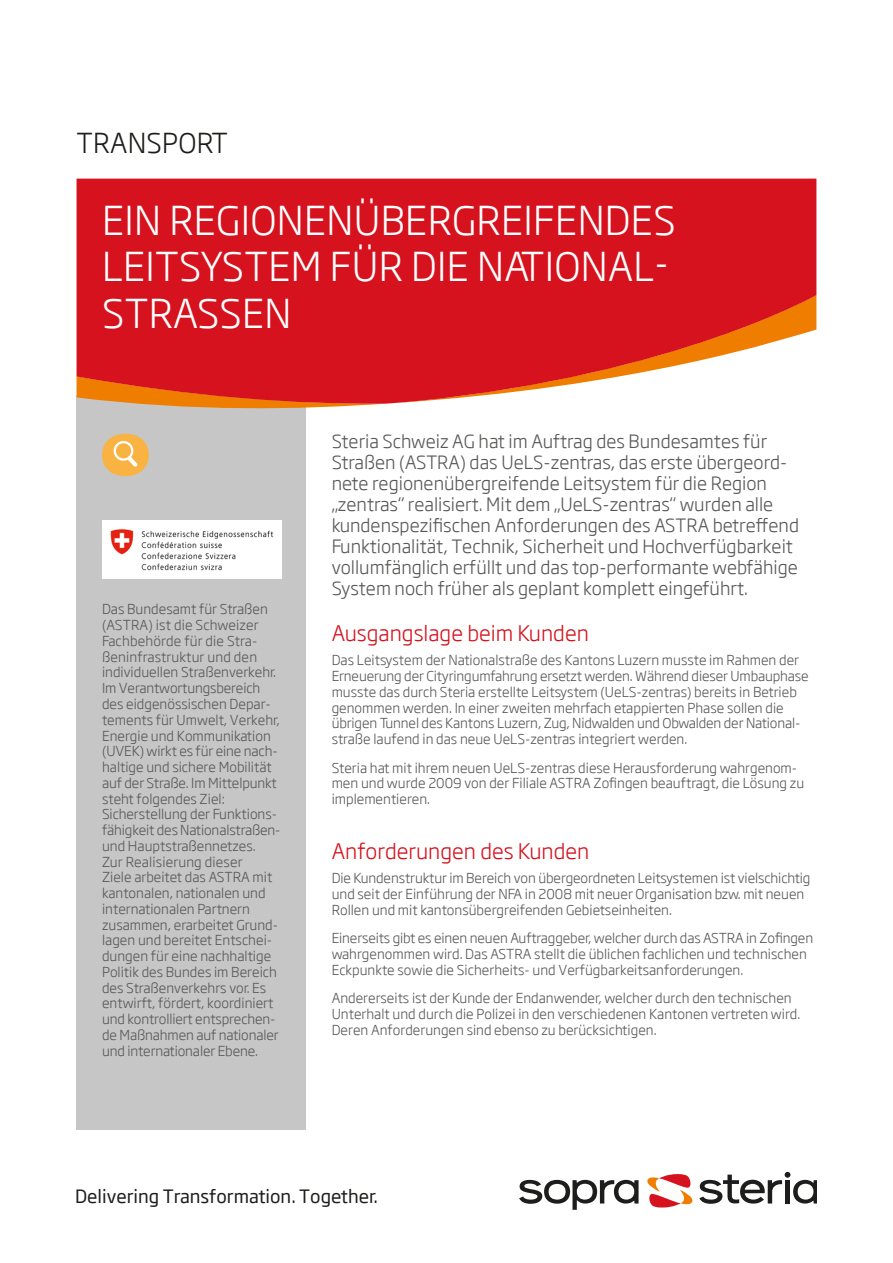
<style>
.page{position:relative;width:893px;height:1263px;background:#fff}
.page>*{position:absolute;margin:0;border:0;box-sizing:border-box;transform-origin:0 0}
.t1{font:300 39px/46.8px "Soho Gothic Pro";letter-spacing:.005em;color:#fff}
.t2{font:300 27px "Soho Gothic Pro";letter-spacing:.005em;color:#1d1d1b}
.t3{font:300 21px "Soho Gothic Pro";color:#d5121e}
.t4{font:300 18px/21px "Soho Gothic Pro";color:#575756}
.t5{font:18px "Soho Gothic Pro";color:#1d1d1b}
.t6{font:300 13.5px/15.8px "Soho Gothic Pro";color:#575756}
</style>
<div class="page">
<div style="left:77px;top:395px;width:229px;height:735px;background:#c6c6c6"></div>
<svg style="left:519px;top:1180px;width:120px;height:30px"></svg>
<svg style="left:647px;top:1172px;width:169px;height:35px"></svg>
<svg style="left:160px;top:405px;width:203px;height:4px"></svg>
<svg style="left:77px;top:179px;width:739px;height:226px;background:#d9292e"></svg>
<svg style="left:102px;top:434px;width:47px;height:42px"></svg>
<img style="left:102px;top:520px;width:179px;height:58px">
<h2 class="t2" style="left:77px;top:122px;width:153px">TRANSPORT</h2>
<h1 class="t1" style="left:102px;top:195px;width:575px">EIN REGIONENÜBERGREIFENDES<br>LEITSYSTEM FÜR DIE NATIONAL-<br>STRASSEN</h1>
<p class="t6" style="left:102px;top:601px;width:180px">Das Bundesamt für Straßen (ASTRA) ist die Schweizer<br>Fachbehörde für die Stra&shy;ßeninfrastruktur und den individuellen Straßenverkehr.<br>Im Verantwortungsbereich des eidgenössischen Depar&shy;tements für Umwelt, Verkehr,<br>Energie und Kommunikation (UVEK) wirkt es für eine nach&shy;haltige und sichere Mobilität auf der Straße. Im Mittelpunkt steht folgendes Ziel:<br>Sicherstellung der Funktions&shy;fähigkeit des Nationalstraßen&shy;und Hauptstraßennetzes.<br>Zur Realisierung dieser<br>Ziele arbeitet das ASTRA mit kantonalen, nationalen und internationalen Partnern zusammen, erarbeitet Grund&shy;lagen und bereitet Entschei&shy;dungen für eine nachhaltige<br>Politik des Bundes im Bereich des Straßenverkehrs vor. Es entwirft, fördert, koordiniert und kontrolliert entsprechen&shy;de Maßnahmen auf nationaler und internationaler Ebene.</p>
<p class="t4" style="left:332px;top:430px;width:469px">Steria Schweiz AG hat im Auftrag des Bundesamtes für Straßen (ASTRA) das UeLS-zentras, das erste übergeord&shy;nete regionenübergreifende Leitsystem für die Region „zentras“ realisiert. Mit dem „UeLS-zentras“ wurden alle kundenspezifischen Anforderungen des ASTRA betreffend Funktionalität, Technik, Sicherheit und Hochverfügbarkeit vollumfänglich erfüllt und das top-performante webfähige System noch früher als geplant komplett eingeführt.</p>
<h3 class="t3" style="left:332px;top:617px;width:259px">Ausgangslage beim Kunden</h3>
<p class="t6" style="left:332px;top:652px;width:479px">Das Leitsystem der Nationalstraße des Kantons Luzern musste im Rahmen der Erneuerung der Cityringumfahrung ersetzt werden. Während dieser Umbauphase musste das durch Steria erstellte Leitsystem (UeLS-zentras) bereits in Betrieb genommen werden. In einer zweiten mehrfach etappierten Phase sollen die übrigen Tunnel des Kantons Luzern, Zug, Nidwalden und Obwalden der National&shy;straße laufend in das neue UeLS-zentras integriert werden.</p>
<p class="t6" style="left:332px;top:759px;width:474px">Steria hat mit ihrem neuen UeLS-zentras diese Herausforderung wahrgenom&shy;men und wurde 2009 von der Filiale ASTRA Zofingen beauftragt, die Lösung zu implementieren.</p>
<h3 class="t3" style="left:332px;top:835px;width:259px">Anforderungen des Kunden</h3>
<p class="t6" style="left:332px;top:870px;width:480px">Die Kundenstruktur im Bereich von übergeordneten Leitsystemen ist vielschichtig und seit der Einführung der NFA in 2008 mit neuer Organisation bzw. mit neuen<br>Rollen und mit kantonsübergreifenden Gebietseinheiten.</p>
<p class="t6" style="left:332px;top:930px;width:483px">Einerseits gibt es einen neuen Auftraggeber, welcher durch das ASTRA in Zofingen wahrgenommen wird. Das ASTRA stellt die üblichen fachlichen und technischen<br>Eckpunkte sowie die Sicherheits- und Verfügbarkeitsanforderungen.</p>
<p class="t6" style="left:332px;top:990px;width:470px">Andererseits ist der Kunde der Endanwender, welcher durch den technischen<br>Unterhalt und durch die Polizei in den verschiedenen Kantonen vertreten wird.<br>Deren Anforderungen sind ebenso zu berücksichtigen.</p>
<h3 class="t5" style="left:75px;top:1183px;width:304px">Delivering Transformation. Together.</h3>
</div>
